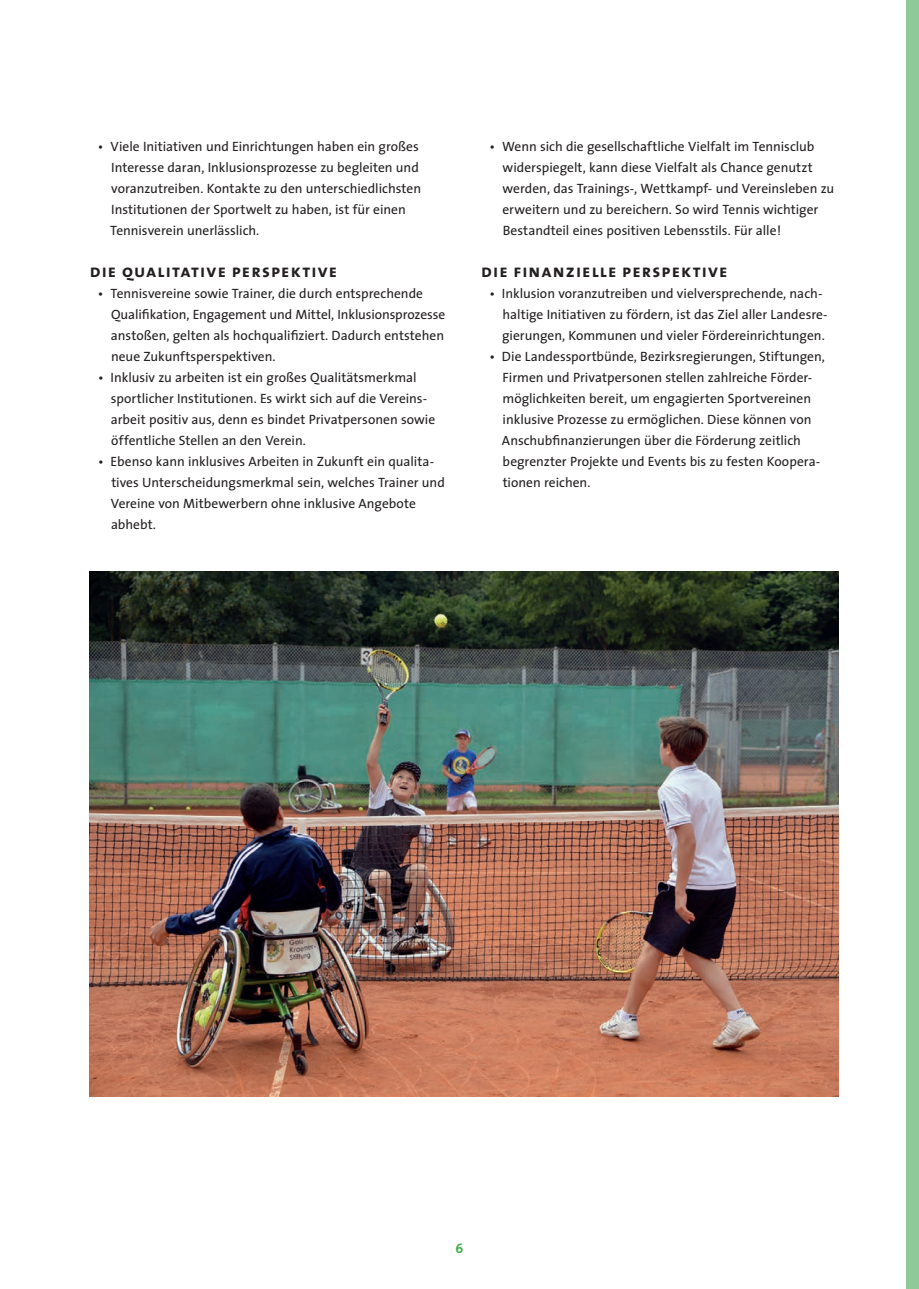
<style>
.page{position:relative;width:919px;height:1289px;background:#fff}
.page>*{position:absolute;margin:0;border:0;box-sizing:border-box;transform-origin:0 0}
.t1{font:18px "The Sans Bold Caps";letter-spacing:.06em;color:#231f20}
.t2{font:13.5px/21px "The Sans";color:#231f20}
.t3{font:700 13.5px "The Sans";color:#40ae49}
</style>
<div class="page">
<div style="left:906px;top:0;width:12px;height:1288px;background:#8fc99a"></div>
<img style="left:89px;top:571px;width:749px;height:525px">
<p class="t2" style="left:110px;top:135px;width:312px;text-indent:-12px">• Viele Initiativen und Einrichtungen haben ein großes Interesse daran, Inklusionsprozesse zu begleiten und voranzutreiben. Kontakte zu den unterschiedlichsten Institutionen der Sportwelt zu haben, ist für einen Tennisverein unerlässlich.</p>
<h1 class="t1" style="left:90px;top:256px;width:249px">die qualitative perspektive</h1>
<p class="t2" style="left:111px;top:282px;width:336px;text-indent:-13px">• Tennisvereine sowie Trainer, die durch entsprechende Qualifikation, Engagement und Mittel, Inklusionsprozesse anstoßen, gelten als hochqualifiziert. Dadurch entstehen neue Zukunftsperspektiven.</p>
<p class="t2" style="left:111px;top:366px;width:326px;text-indent:-13px">• Inklusiv zu arbeiten ist ein großes Qualitätsmerkmal sportlicher Institutionen. Es wirkt sich auf die Vereins&shy;arbeit positiv aus, denn es bindet Privatpersonen sowie öffentliche Stellen an den Verein.</p>
<p class="t2" style="left:111px;top:450px;width:335px;text-indent:-13px">• Ebenso kann inklusives Arbeiten in Zukunft ein qualita&shy;tives Unterscheidungsmerkmal sein, welches Trainer und Vereine von Mitbewerbern ohne inklusive Angebote abhebt.</p>
<p class="t2" style="left:502px;top:135px;width:333px;text-indent:-13px">• Wenn sich die gesellschaftliche Vielfalt im Tennisclub widerspiegelt, kann diese Vielfalt als Chance genutzt werden, das Trainings-, Wettkampf- und Vereinsleben zu erweitern und zu bereichern. So wird Tennis wichtiger Bestandteil eines positiven Lebensstils. Für alle!</p>
<h1 class="t1" style="left:481px;top:256px;width:248px">die finanzielle perspektive</h1>
<p class="t2" style="left:502px;top:282px;width:327px;text-indent:-13px">• Inklusion voranzutreiben und vielversprechende, nach&shy;haltige Initiativen zu fördern, ist das Ziel aller Landesre&shy;gierungen, Kommunen und vieler Fördereinrichtungen.</p>
<p class="t2" style="left:502px;top:345px;width:324px;text-indent:-13px">• Die Landessportbünde, Bezirksregierungen, Stiftungen, Firmen und Privatpersonen stellen zahlreiche Förder&shy;möglichkeiten bereit, um engagierten Sportvereinen inklusive Prozesse zu ermöglichen. Diese können von Anschubfinanzierungen über die Förderung zeitlich begrenzter Projekte und Events bis zu festen Koopera&shy;tionen reichen.</p>
<p class="t3" style="left:455px;top:1237px;width:9px">6</p>
</div>
